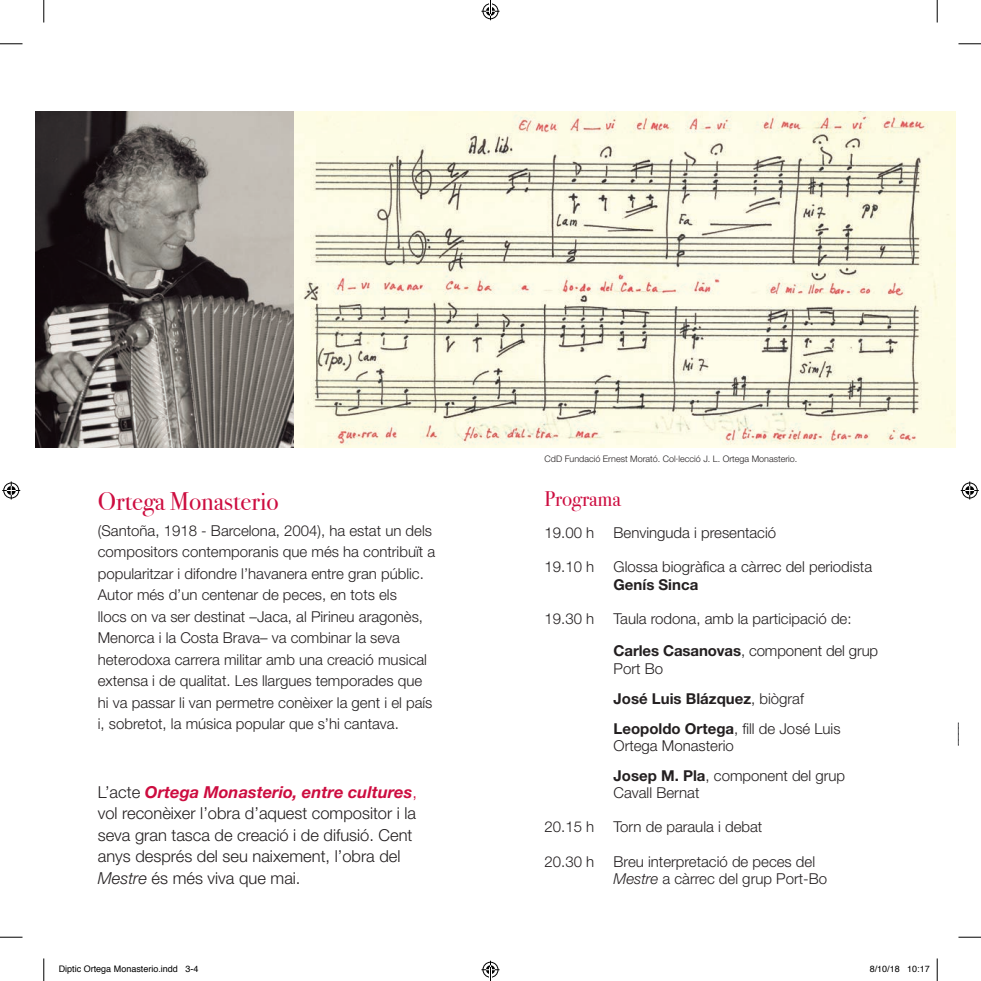
<style>
.page{position:relative;width:981px;height:981px;background:#fff}
.page>*{position:absolute;margin:0;border:0;box-sizing:border-box;transform-origin:0 0}
.t1{font:25.5px "Bodoni Svty Two ITCTT";color:#cd0d40}
.t2{font:21px "Bodoni Svty Two ITCTT";color:#cd0d40}
.t3{font:300 16.5px/21.5px "Helvetica Neue LT Std";color:#231f20}
.t4{font:300 15px/21.5px "Helvetica Neue LT Std";color:#231f20}
.t5{font:700 15px "Helvetica Neue LT Std";color:#231f20}
.t6{font:300 9px "Helvetica Neue LT Std";color:#231f20}
.t7{font:9px "Helvetica";color:#000}
.s1{font-weight:700;font-style:italic;color:#cd0d40}
.s2{color:#cd0d40}
.s3{font-style:italic}
.s4{font-weight:700}
.s5{font-weight:300}
</style>
<div class="page">
<img style="left:35px;top:112px;width:260px;height:335px">
<svg style="left:957px;top:722px;width:1px;height:23px"></svg>
<svg style="left:295px;top:112px;width:660px;height:335px;background:#e8e5d2"></svg>
<svg style="left:0;top:44px;width:22px;height:1px"></svg>
<svg style="left:958px;top:44px;width:22px;height:1px"></svg>
<svg style="left:0;top:936px;width:22px;height:1px"></svg>
<svg style="left:958px;top:936px;width:22px;height:1px"></svg>
<svg style="left:44px;top:0;width:1px;height:23px"></svg>
<svg style="left:44px;top:958px;width:1px;height:22px"></svg>
<svg style="left:936px;top:0;width:1px;height:23px"></svg>
<svg style="left:936px;top:958px;width:1px;height:22px"></svg>
<svg style="left:2px;top:481px;width:18px;height:18px"></svg>
<svg style="left:960px;top:481px;width:18px;height:18px"></svg>
<svg style="left:481px;top:0;width:18px;height:20px"></svg>
<svg style="left:481px;top:960px;width:18px;height:20px"></svg>
<p class="t1" style="left:98px;top:480px;width:182px">Ortega Monasterio</p>
<p class="t4" style="left:98px;top:519px;width:339px">(Santoña, 1918 - Barcelona, 2004), ha estat un dels compositors contemporanis que més ha contribuït a popularitzar i difondre l’havanera entre gran públic.<br>Autor més d’un centenar de peces, en tots els<br>llocs on va ser destinat –Jaca, al Pirineu aragonès, Menorca i la Costa Brava– va combinar la seva heterodoxa carrera militar amb una creació musical extensa i de qualitat. Les llargues temporades que hi va passar li van permetre conèixer la gent i el país i, sobretot, la música popular que s’hi cantava.</p>
<p class="t3" style="left:98px;top:780px;width:320px">L’acte <span class="s1">Ortega Monasterio, entre cultures</span><span class="s2">, </span>vol reconèixer l’obra d’aquest compositor i la seva gran tasca de creació i de difusió. Cent anys després del seu naixement, l’obra del <span class="s3">Mestre</span> és més viva que mai.</p>
<p class="t6" style="left:544px;top:453px;width:254px">CdD Fundació Ernest Morató. Col·lecció J. L. Ortega Monasterio.</p>
<p class="t2" style="left:544px;top:481px;width:78px">Programa</p>
<p class="t4" style="left:544px;top:521px;width:51px">19.00 h</p>
<p class="t4" style="left:613px;top:521px;width:164px">Benvinguda i presentació</p>
<p class="t4" style="left:544px;top:556px;width:51px">19.10 h</p>
<p class="t4" style="left:613px;top:558px;width:260px;line-height:17.2px">Glossa biogràfica a càrrec del periodista<br><span class="s4">Genís Sinca</span></p>
<p class="t4" style="left:544px;top:607px;width:51px">19.30 h</p>
<p class="t4" style="left:613px;top:607px;width:239px">Taula rodona, amb la participació de:</p>
<p class="t4" style="left:613px;top:642px;width:266px;line-height:17.2px"><span class="s4">Carles Casanovas</span>, component del grup<br>Port Bo</p>
<p class="t5" style="left:613px;top:689px;width:192px">José Luis Blázquez<span class="s5">, biògraf</span></p>
<p class="t4" style="left:613px;top:719px;width:228px;line-height:17.2px"><span class="s4">Leopoldo Ortega</span>, fill de José Luis<br>Ortega Monasterio</p>
<p class="t4" style="left:613px;top:766px;width:233px;line-height:17.2px"><span class="s4">Josep M. Pla</span>, component del grup<br>Cavall Bernat</p>
<p class="t4" style="left:544px;top:816px;width:51px">20.15 h</p>
<p class="t4" style="left:613px;top:816px;width:150px">Torn de paraula i debat</p>
<p class="t4" style="left:544px;top:850px;width:51px">20.30 h</p>
<p class="t4" style="left:613px;top:852px;width:215px;line-height:17.2px">Breu interpretació de peces del<br><span class="s3">Mestre</span> a càrrec del grup Port-Bo</p>
<p class="t7" style="left:59px;top:961px;width:141px">Diptic Ortega Monasterio.indd 3-4</p>
<p class="t7" style="left:869px;top:961px;width:62px">8/10/18 10:17</p>
</div>
